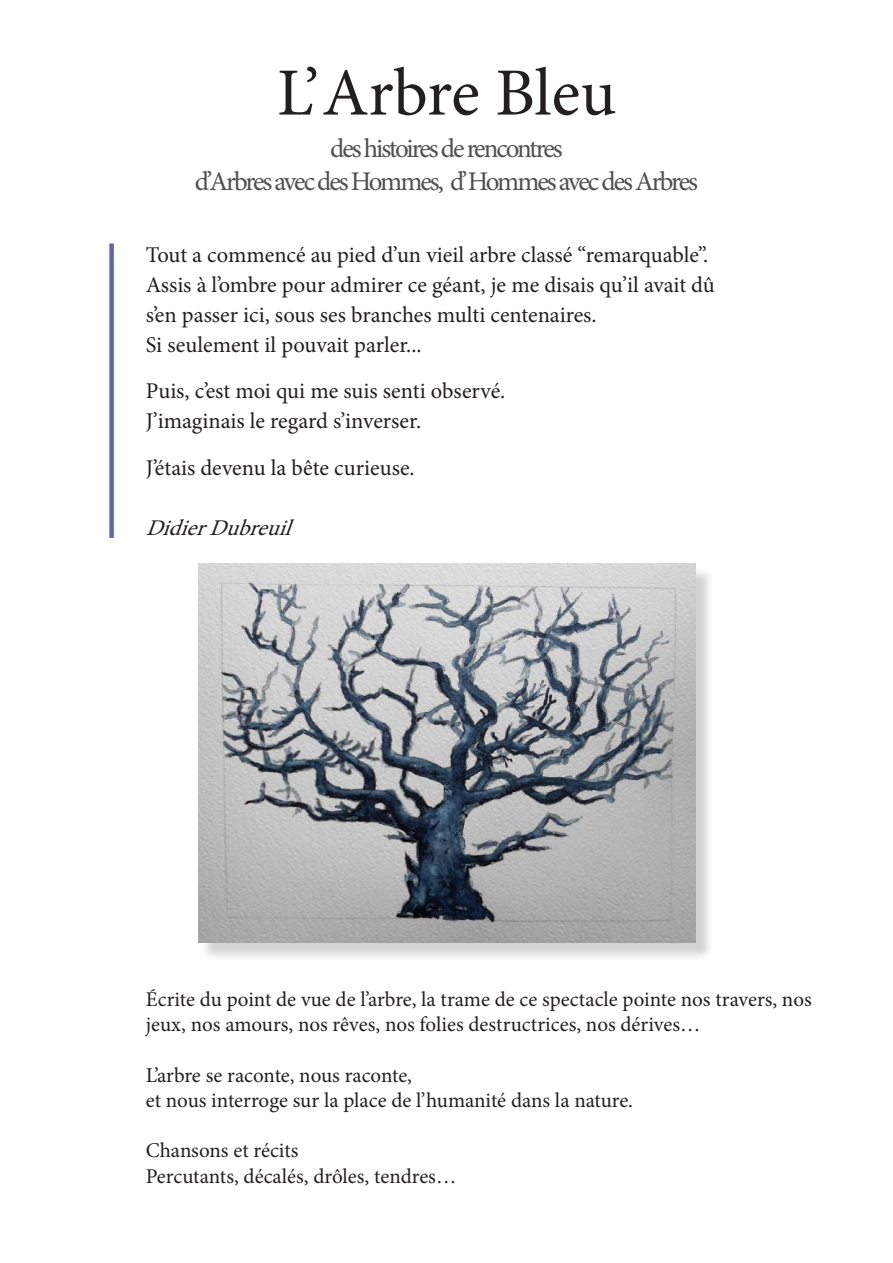
<style>
.page{position:relative;width:893px;height:1263px;background:#fff}
.page>*{position:absolute;margin:0;border:0;box-sizing:border-box;transform-origin:0 0}
.t1{font:67.5px "Minion Pro";letter-spacing:-.005em;color:#231f20}
.t2{font:27px/32.4px "Minion Pro";letter-spacing:-.08em;color:#505052;text-align:center}
.t3{font:22.5px/30px "Minion Pro";color:#231f20}
.t4{font:italic 22.5px "Minion Pro";color:#231f20}
.t5{font:21px/25.2px "Minion Pro";color:#231f20}
</style>
<div class="page">
<div style="left:109px;top:243px;width:5px;height:295px;background:#6168a7"></div>
<div style="left:201px;top:566px;width:513px;height:395px;background:#231f20;opacity:.2"></div>
<img style="left:198px;top:564px;width:498px;height:379px">
<h1 class="t1" style="left:277px;top:48px;width:341px">L’Arbre Bleu</h1>
<p class="t2" style="left:195px;top:133px;width:505px">des histoires de rencontres<br>d’Arbres avec des Hommes, d’Hommes avec des Arbres</p>
<p class="t3" style="left:146px;top:240px;width:571px">Tout a commencé au pied d’un vieil arbre classé “remarquable”.<br>Assis à l’ombre pour admirer ce géant, je me disais qu’il avait dû s’en passer ici, sous ses branches multi centenaires.<br>Si seulement il pouvait parler...</p>
<p class="t3" style="left:146px;top:376px;width:361px">Puis, c’est moi qui me suis senti observé.<br>J’imaginais le regard s’inverser.</p>
<p class="t3" style="left:146px;top:453px;width:270px">J’étais devenu la bête curieuse.</p>
<p class="t4" style="left:146px;top:513px;width:157px">DidierDubreuil</p>
<p class="t5" style="left:146px;top:987px;width:667px">Écrite du point de vue de l’arbre, la trame de ce spectacle pointe nos travers, nos jeux, nos amours, nos rêves, nos folies destructrices, nos dérives…</p>
<p class="t5" style="left:146px;top:1062px;width:489px">L’arbre se raconte, nous raconte,<br>et nous interroge sur la place de l’humanité dans la nature.</p>
<p class="t5" style="left:146px;top:1138px;width:312px">Chansons et récits<br>Percutants, décalés, drôles, tendres…</p>
</div>
